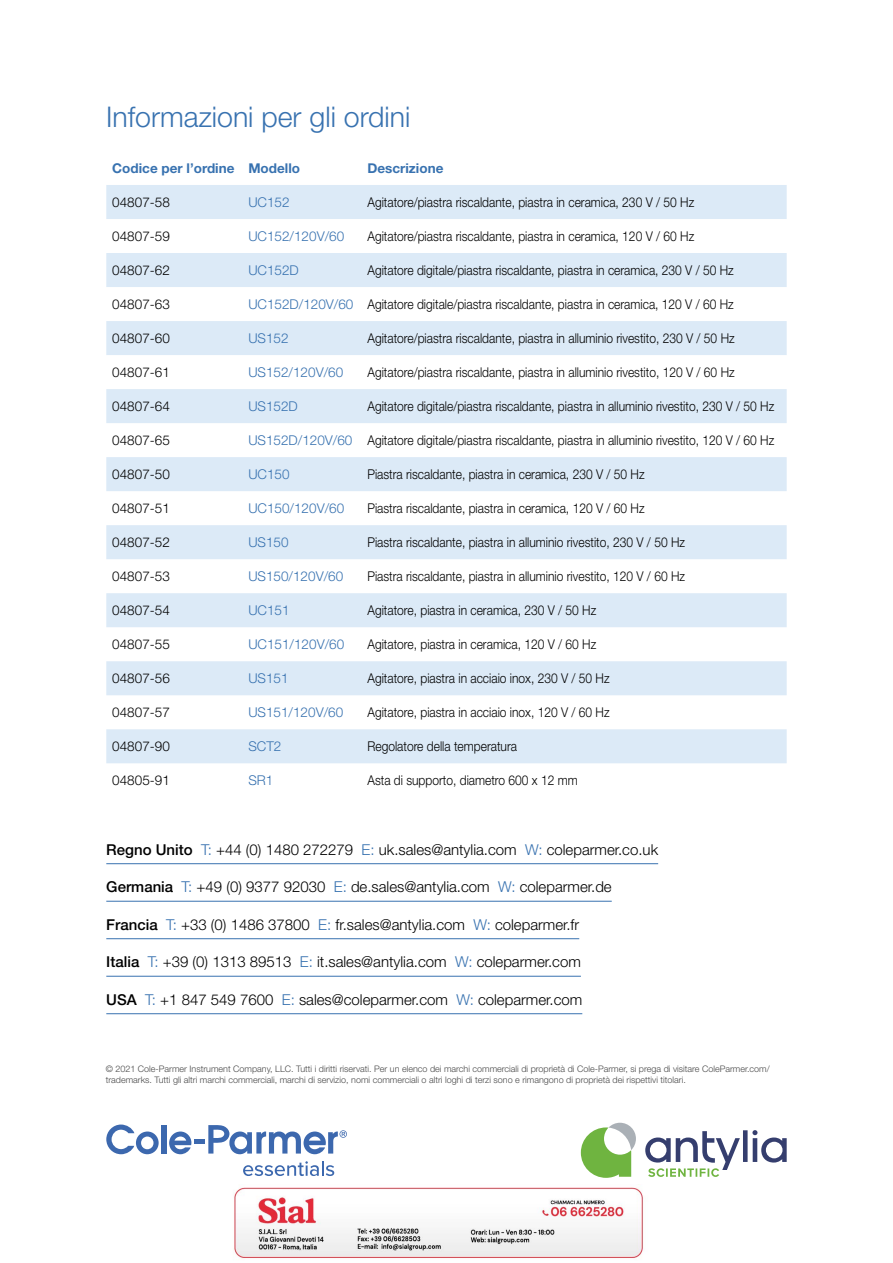
<style>
.page{position:relative;width:893px;height:1263px;background:#fff}
.page>*{position:absolute;margin:0;border:0;box-sizing:border-box;transform-origin:0 0}
.t1{font:300 28.5px "Helvetica Neue LT Std";color:#3872b0}
.t2{font:300 15px "Helvetica Neue LT Std";color:#000}
.t3{font:300 13.5px "Helvetica Neue LT Std";color:#000;scale:.89 1}
.t4{font:300 13.5px "Helvetica Neue LT Std";color:#000}
.t5{font:300 13.5px "Helvetica Neue LT Std";color:#3872b0}
.t6{font:700 13.5px "Helvetica Neue LT Std";color:#3872b0}
.t7{font:300 9px/10.8px "Helvetica Neue LT Std";color:#484848}
.s1{color:#3872b0}
.s2{font-weight:500}
</style>
<div class="page">
<svg style="left:106px;top:185px;width:681px;height:578px;fill:#dceaf7"></svg>
<hr style="left:106px;top:863px;width:552px;height:1px;background:#3872b0">
<hr style="left:106px;top:901px;width:506px;height:1px;background:#3872b0">
<hr style="left:106px;top:938px;width:473px;height:1px;background:#3872b0">
<hr style="left:106px;top:976px;width:475px;height:1px;background:#3872b0">
<hr style="left:106px;top:1013px;width:476px;height:1px;background:#3872b0">
<svg style="left:243px;top:1161px;width:91px;height:15px"></svg>
<svg style="left:106px;top:1124px;width:53px;height:30px"></svg>
<div style="left:161px;top:1125px;width:6px;height:28px;background:#3c68ae"></div>
<svg style="left:169px;top:1131px;width:22px;height:23px"></svg>
<hr style="left:194px;top:1139px;width:11px;height:4px;background:#3c68ae">
<svg style="left:208px;top:1125px;width:139px;height:29px"></svg>
<svg style="left:581px;top:1123px;width:55px;height:55px"></svg>
<svg style="left:645px;top:1130px;width:142px;height:47px"></svg>
<img style="left:234px;top:1187px;width:409px;height:72px">
<h1 class="t1" style="left:106px;top:99px;width:306px">Informazioni per gli ordini</h1>
<p class="t6" style="left:112px;top:160px;width:189px">Codice per l’ordine Modello</p>
<p class="t6" style="left:367px;top:160px;width:77px">Descrizione</p>
<p class="t4" style="left:112px;top:194px;width:59px">04807-58</p>
<p class="t5" style="left:248px;top:194px;width:43px">UC152</p>
<p class="t3" style="left:367px;top:194px;width:369px">Agitatore/piastra riscaldante, piastra in ceramica, 230 V / 50 Hz</p>
<p class="t4" style="left:112px;top:228px;width:59px">04807-59</p>
<p class="t5" style="left:248px;top:228px;width:97px">UC152/120V/60</p>
<p class="t3" style="left:367px;top:228px;width:369px">Agitatore/piastra riscaldante, piastra in ceramica, 120 V / 60 Hz</p>
<p class="t4" style="left:112px;top:262px;width:59px">04807-62</p>
<p class="t5" style="left:248px;top:262px;width:52px">UC152D</p>
<p class="t3" style="left:367px;top:262px;width:413px">Agitatore digitale/piastra riscaldante, piastra in ceramica, 230 V / 50 Hz</p>
<p class="t4" style="left:112px;top:296px;width:59px">04807-63</p>
<p class="t3" style="left:248px;top:296px;width:547px"><span class="s1">UC152D/120V/60</span> Agitatore digitale/piastra riscaldante, piastra in ceramica, 120 V / 60 Hz</p>
<p class="t4" style="left:112px;top:330px;width:59px">04807-60</p>
<p class="t5" style="left:248px;top:330px;width:42px">US152</p>
<p class="t3" style="left:367px;top:330px;width:414px">Agitatore/piastra riscaldante, piastra in alluminio rivestito, 230 V / 50 Hz</p>
<p class="t4" style="left:112px;top:364px;width:59px">04807-61</p>
<p class="t5" style="left:248px;top:364px;width:96px">US152/120V/60</p>
<p class="t3" style="left:367px;top:364px;width:414px">Agitatore/piastra riscaldante, piastra in alluminio rivestito, 120 V / 60 Hz</p>
<p class="t4" style="left:112px;top:398px;width:59px">04807-64</p>
<p class="t5" style="left:248px;top:398px;width:51px">US152D</p>
<p class="t3" style="left:367px;top:398px;width:459px">Agitatore digitale/piastra riscaldante, piastra in alluminio rivestito, 230 V / 50 Hz</p>
<p class="t4" style="left:112px;top:432px;width:59px">04807-65</p>
<p class="t3" style="left:248px;top:432px;width:592px"><span class="s1">US152D/120V/60</span> Agitatore digitale/piastra riscaldante, piastra in alluminio rivestito, 120 V / 60 Hz</p>
<p class="t4" style="left:112px;top:466px;width:59px">04807-50</p>
<p class="t5" style="left:248px;top:466px;width:43px">UC150</p>
<p class="t3" style="left:367px;top:466px;width:313px">Piastra riscaldante, piastra in ceramica, 230 V / 50 Hz</p>
<p class="t4" style="left:112px;top:500px;width:59px">04807-51</p>
<p class="t5" style="left:248px;top:500px;width:97px">UC150/120V/60</p>
<p class="t3" style="left:367px;top:500px;width:313px">Piastra riscaldante, piastra in ceramica, 120 V / 60 Hz</p>
<p class="t4" style="left:112px;top:534px;width:59px">04807-52</p>
<p class="t5" style="left:248px;top:534px;width:42px">US150</p>
<p class="t3" style="left:367px;top:534px;width:358px">Piastra riscaldante, piastra in alluminio rivestito, 230 V / 50 Hz</p>
<p class="t4" style="left:112px;top:568px;width:59px">04807-53</p>
<p class="t5" style="left:248px;top:568px;width:96px">US150/120V/60</p>
<p class="t3" style="left:367px;top:568px;width:358px">Piastra riscaldante, piastra in alluminio rivestito, 120 V / 60 Hz</p>
<p class="t4" style="left:112px;top:602px;width:59px">04807-54</p>
<p class="t5" style="left:248px;top:602px;width:43px">UC151</p>
<p class="t3" style="left:367px;top:602px;width:259px">Agitatore, piastra in ceramica, 230 V / 50 Hz</p>
<p class="t4" style="left:112px;top:636px;width:59px">04807-55</p>
<p class="t5" style="left:248px;top:636px;width:97px">UC151/120V/60</p>
<p class="t3" style="left:367px;top:636px;width:259px">Agitatore, piastra in ceramica, 120 V / 60 Hz</p>
<p class="t4" style="left:112px;top:670px;width:59px">04807-56</p>
<p class="t5" style="left:248px;top:670px;width:42px">US151</p>
<p class="t3" style="left:367px;top:670px;width:274px">Agitatore, piastra in acciaio inox, 230 V / 50 Hz</p>
<p class="t4" style="left:112px;top:704px;width:59px">04807-57</p>
<p class="t5" style="left:248px;top:704px;width:96px">US151/120V/60</p>
<p class="t3" style="left:367px;top:704px;width:274px">Agitatore, piastra in acciaio inox, 120 V / 60 Hz</p>
<p class="t4" style="left:112px;top:738px;width:59px">04807-90</p>
<p class="t5" style="left:248px;top:738px;width:35px">SCT2</p>
<p class="t3" style="left:367px;top:738px;width:170px">Regolatore della temperatura</p>
<p class="t4" style="left:112px;top:772px;width:59px">04805-91</p>
<p class="t5" style="left:248px;top:772px;width:27px">SR1</p>
<p class="t3" style="left:367px;top:772px;width:238px">Asta di supporto, diametro 600 x 12 mm</p>
<p class="t2" style="left:106px;top:840px;width:553px"><span class="s2">Regno Unito</span> <span class="s1">T:</span> +44 (0) 1480 272279 <span class="s1">E:</span> uk.sales@antylia.com <span class="s1">W:</span> coleparmer.co.uk</p>
<p class="t2" style="left:106px;top:878px;width:507px"><span class="s2">Germania</span> <span class="s1">T:</span> +49 (0) 9377 92030 <span class="s1">E:</span> de.sales@antylia.com <span class="s1">W:</span> coleparmer.de</p>
<p class="t2" style="left:106px;top:915px;width:474px"><span class="s2">Francia</span> <span class="s1">T:</span> +33 (0) 1486 37800 <span class="s1">E:</span> fr.sales@antylia.com <span class="s1">W:</span> coleparmer.fr</p>
<p class="t2" style="left:106px;top:953px;width:476px"><span class="s2">Italia</span> <span class="s1">T:</span> +39 (0) 1313 89513 <span class="s1">E:</span> it.sales@antylia.com <span class="s1">W:</span> coleparmer.com</p>
<p class="t2" style="left:106px;top:990px;width:477px"><span class="s2">USA</span> <span class="s1">T:</span> +1 847 549 7600 <span class="s1">E:</span> sales@coleparmer.com <span class="s1">W:</span> coleparmer.com</p>
<p class="t7" style="left:106px;top:1063px;width:665px">© 2021 Cole-Parmer Instrument Company, LLC. Tutti i diritti riservati. Per un elenco dei marchi commerciali di proprietà di Cole-Parmer, si prega di visitare ColeParmer.com/ trademarks. Tutti gli altri marchi commerciali, marchi di servizio, nomi commerciali o altri loghi di terzi sono e rimangono di proprietà dei rispettivi titolari.</p>
</div>
